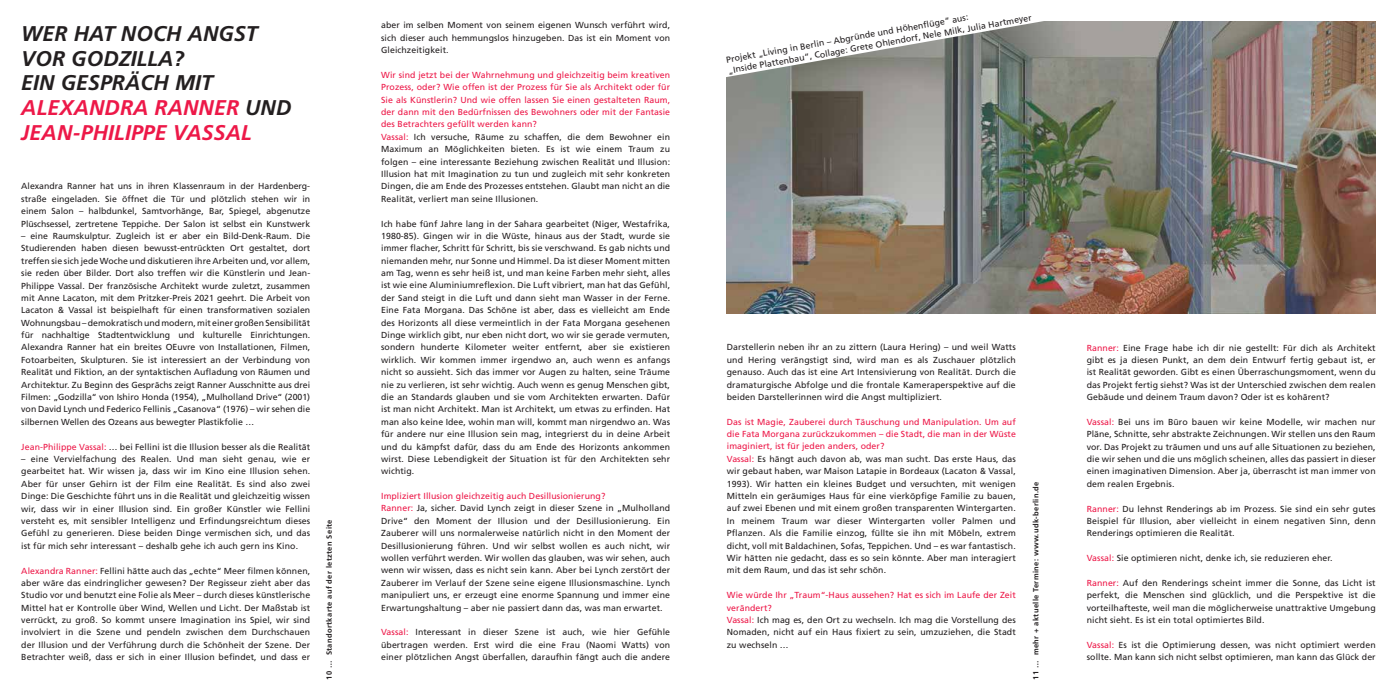
<style>
.page{position:relative;width:1397px;height:699px;background:#fff}
.page>*{position:absolute;margin:0;border:0;box-sizing:border-box;transform-origin:0 0}
.t1{font:italic 700 21.25px/24.8px "Frutiger";letter-spacing:.005em;color:#231f20}
.t2{font:8.75px/12.4px "Frutiger";letter-spacing:.01em;color:#231f20;text-align:justify}
.t3{font:700 7.5px "Frutiger";letter-spacing:.05em;color:#231f20}
.s1{color:#ed1848}
</style>
<div class="page">
<img style="left:726px;top:21px;width:649px;height:292px">
<svg style="left:726px;top:21px;width:348px;height:56px"></svg>
<h1 class="t1" style="left:21px;top:21px;width:271px">WER HAT NOCH ANGST<br>VOR GODZILLA?<br>EIN GESPRÄCH MIT<br><span class="s1">ALEXANDRA RANNER</span> UND<br><span class="s1">JEAN-PHILIPPE VASSAL</span></h1>
<p class="t2" style="left:21px;top:180px;width:290px">Alexandra Ranner hat uns in ihren Klassenraum in der Hardenberg&shy;straße eingeladen. Sie öffnet die Tür und plötzlich stehen wir in einem Salon – halbdunkel, Samtvorhänge, Bar, Spiegel, abgenutze Plüschsessel, zertretene Teppiche. Der Salon ist selbst ein Kunstwerk</p>
<p class="t2" style="left:21px;top:229px;width:290px">– eine Raumskulptur. Zugleich ist er aber ein Bild-Denk-Raum. Die Studierenden haben diesen bewusst-entrückten Ort gestaltet, dort treffen sie sich jede Woche und diskutieren ihre Arbeiten und, vor allem, sie reden über Bilder. Dort also treffen wir die Künstlerin und Jean-Philippe Vassal. Der französische Architekt wurde zuletzt, zusammen mit Anne Lacaton, mit dem Pritzker-Preis 2021 geehrt. Die Arbeit von Lacaton &amp; Vassal ist beispielhaft für einen transformativen sozialen Wohnungsbau – demokratisch und modern, mit einer großen Sensibilität für nachhaltige Stadtentwicklung und kulturelle Einrichtungen.<br>Alexandra Ranner hat ein breites OEuvre von Installationen, Filmen, Fotoarbeiten, Skulpturen. Sie ist interessiert an der Verbindung von Realität und Fiktion, an der syntaktischen Aufladung von Räumen und Architektur. Zu Beginn des Gesprächs zeigt Ranner Ausschnitte aus drei Filmen: „Godzilla“ von Ishiro Honda (1954), „Mulholland Drive“ (2001) von David Lynch und Federico Fellinis „Casanova“ (1976) – wir sehen die silbernen Wellen des Ozeans aus bewegter Plastikfolie …</p>
<p class="t2" style="left:21px;top:440px;width:290px"><span class="s1">Jean-Philippe Vassal:</span> … bei Fellini ist die Illusion besser als die Realität</p>
<p class="t2" style="left:21px;top:452px;width:290px">– eine Vervielfachung des Realen. Und man sieht genau, wie er gearbeitet hat. Wir wissen ja, dass wir im Kino eine Illusion sehen.<br>Aber für unser Gehirn ist der Film eine Realität. Es sind also zwei Dinge: Die Geschichte führt uns in die Realität und gleichzeitig wissen wir, dass wir in einer Illusion sind. Ein großer Künstler wie Fellini versteht es, mit sensibler Intelligenz und Erfindungsreichtum dieses Gefühl zu generieren. Diese beiden Dinge vermischen sich, und das ist für mich sehr interessant – deshalb gehe ich auch gern ins Kino.</p>
<p class="t2" style="left:21px;top:564px;width:290px"><span class="s1">Alexandra Ranner:</span> Fellini hätte auch das „echte“ Meer filmen können, aber wäre das eindringlicher gewesen? Der Regisseur zieht aber das Studio vor und benutzt eine Folie als Meer – durch dieses künstlerische Mittel hat er Kontrolle über Wind, Wellen und Licht. Der Maßstab ist verrückt, zu groß. So kommt unsere Imagination ins Spiel, wir sind involviert in die Szene und pendeln zwischen dem Durchschauen der Illusion und der Verführung durch die Schönheit der Szene. Der Betrachter weiß, dass er sich in einer Illusion befindet, und dass er</p>
<p class="t3" style="left:325px;top:679px;width:162px;rotate:-90deg">10 … Standortkarte auf der letzten Seite</p>
<p class="t2" style="left:381px;top:19px;width:290px">aber im selben Moment von seinem eigenen Wunsch verführt wird, sich dieser auch hemmungslos hinzugeben. Das ist ein Moment von Gleichzeitigkeit.</p>
<p class="t2" style="left:381px;top:69px;width:290px;text-align:left"><span class="s1">Wir sind jetzt bei der Wahrnehmung und gleichzeitig beim kreativen Prozess, oder? Wie offen ist der Prozess für Sie als Architekt oder für Sie als Künstlerin? Und wie offen lassen Sie einen gestalteten Raum, der dann mit den Bedürfnissen des Bewohners oder mit der Fantasie des Betrachters gefüllt werden kann?<br>Vassal:</span> Ich versuche, Räume zu schaffen, die dem Bewohner ein Maximum an Möglichkeiten bieten. Es ist wie einem Traum zu folgen – eine interessante Beziehung zwischen Realität und Illusion:<br>Illusion hat mit Imagination zu tun und zugleich mit sehr konkreten Dingen, die am Ende des Prozesses entstehen. Glaubt man nicht an die Realität, verliert man seine Illusionen.</p>
<p class="t2" style="left:381px;top:217px;width:290px">Ich habe fünf Jahre lang in der Sahara gearbeitet (Niger, Westafrika, 1980-85). Gingen wir in die Wüste, hinaus aus der Stadt, wurde sie immer flacher, Schritt für Schritt, bis sie verschwand. Es gab nichts und niemanden mehr, nur Sonne und Himmel. Da ist dieser Moment mitten am Tag, wenn es sehr heiß ist, und man keine Farben mehr sieht, alles ist wie eine Aluminiumreflexion. Die Luft vibriert, man hat das Gefühl, der Sand steigt in die Luft und dann sieht man Wasser in der Ferne.<br>Eine Fata Morgana. Das Schöne ist aber, dass es vielleicht am Ende des Horizonts all diese vermeintlich in der Fata Morgana gesehenen Dinge wirklich gibt, nur eben nicht dort, wo wir sie gerade vermuten, sondern hunderte Kilometer weiter entfernt, aber sie existieren wirklich. Wir kommen immer irgendwo an, auch wenn es anfangs nicht so aussieht. Sich das immer vor Augen zu halten, seine Träume nie zu verlieren, ist sehr wichtig. Auch wenn es genug Menschen gibt, die an Standards glauben und sie vom Architekten erwarten. Dafür ist man nicht Architekt. Man ist Architekt, um etwas zu erfinden. Hat man also keine Idee, wohin man will, kommt man nirgendwo an. Was für andere nur eine Illusion sein mag, integrierst du in deine Arbeit und du kämpfst dafür, dass du am Ende des Horizonts ankommen wirst. Diese Lebendigkeit der Situation ist für den Architekten sehr wichtig.</p>
<p class="t2" style="left:381px;top:489px;width:290px;text-align:left"><span class="s1">Impliziert Illusion gleichzeitig auch Desillusionierung?<br>Ranner:</span> Ja, sicher. David Lynch zeigt in dieser Szene in „Mulholland Drive“ den Moment der Illusion und der Desillusionierung. Ein Zauberer will uns normalerweise natürlich nicht in den Moment der Desillusionierung führen. Und wir selbst wollen es auch nicht, wir wollen verführt werden. Wir wollen das glauben, was wir sehen, auch wenn wir wissen, dass es nicht sein kann. Aber bei Lynch zerstört der Zauberer im Verlauf der Szene seine eigene Illusionsmaschine. Lynch manipuliert uns, er erzeugt eine enorme Spannung und immer eine Erwartungshaltung – aber nie passiert dann das, was man erwartet.</p>
<p class="t2" style="left:381px;top:625px;width:290px"><span class="s1">Vassal:</span> Interessant in dieser Szene ist auch, wie hier Gefühle übertragen werden. Erst wird die eine Frau (Naomi Watts) von einer plötzlichen Angst überfallen, daraufhin fängt auch die andere</p>
<p class="t2" style="left:725px;top:54px;width:309px;line-height:11.2px;rotate:-10deg">Projekt „Living in Berlin – Abgründe und Höhenfl üge“ aus:<br>„Inside Plattenbau“, Collage: Grete Ohlendorf, Nele Milk, Julia Hartmeyer</p>
<p class="t2" style="left:726px;top:341px;width:290px">Darstellerin neben ihr an zu zittern (Laura Hering) – und weil Watts und Hering verängstigt sind, wird man es als Zuschauer plötzlich genauso. Auch das ist eine Art Intensivierung von Realität. Durch die dramaturgische Abfolge und die frontale Kameraperspektive auf die beiden Darstellerinnen wird die Angst multipliziert.</p>
<p class="t2" style="left:726px;top:415px;width:290px;text-align:left"><span class="s1">Das ist Magie, Zauberei durch Täuschung und Manipulation. Um auf die Fata Morgana zurückzukommen – die Stadt, die man in der Wüste imaginiert, ist für jeden anders, oder?<br>Vassal:</span> Es hängt auch davon ab, was man sucht. Das erste Haus, das wir gebaut haben, war Maison Latapie in Bordeaux (Lacaton &amp; Vassal, 1993). Wir hatten ein kleines Budget und versuchten, mit wenigen Mitteln ein geräumiges Haus für eine vierköpfige Familie zu bauen, auf zwei Ebenen und mit einem großen transparenten Wintergarten.<br>In meinem Traum war dieser Wintergarten voller Palmen und Pflanzen. Als die Familie einzog, füllte sie ihn mit Möbeln, extrem dicht, voll mit Baldachinen, Sofas, Teppichen. Und – es war fantastisch.<br>Wir hätten nie gedacht, dass es so sein könnte. Aber man interagiert mit dem Raum, und das ist sehr schön.</p>
<p class="t2" style="left:726px;top:588px;width:290px;text-align:left"><span class="s1">Wie würde Ihr „Traum“-Haus aussehen? Hat es sich im Laufe der Zeit verändert?<br>Vassal:</span> Ich mag es, den Ort zu wechseln. Ich mag die Vorstellung des Nomaden, nicht auf ein Haus fixiert zu sein, umzuziehen, die Stadt zu wechseln …</p>
<p class="t3" style="left:1031px;top:679px;width:200px;rotate:-90deg">11 … mehr + aktuelle Termine: www.udk-berlin.de</p>
<p class="t2" style="left:1086px;top:341px;width:290px"><span class="s1">Ranner:</span> Eine Frage habe ich dir nie gestellt: Für dich als Architekt gibt es ja diesen Punkt, an dem dein Entwurf fertig gebaut ist, er ist Realität geworden. Gibt es einen Überraschungsmoment, wenn du das Projekt fertig siehst? Was ist der Unterschied zwischen dem realen Gebäude und deinem Traum davon? Oder ist es kohärent?</p>
<p class="t2" style="left:1086px;top:415px;width:290px"><span class="s1">Vassal:</span> Bei uns im Büro bauen wir keine Modelle, wir machen nur Pläne, Schnitte, sehr abstrakte Zeichnungen. Wir stellen uns den Raum vor. Das Projekt zu träumen und uns auf alle Situationen zu beziehen, die wir sehen und die uns möglich scheinen, alles das passiert in dieser einen imaginativen Dimension. Aber ja, überrascht ist man immer von dem realen Ergebnis.</p>
<p class="t2" style="left:1086px;top:502px;width:290px"><span class="s1">Ranner:</span> Du lehnst Renderings ab im Prozess. Sie sind ein sehr gutes Beispiel für Illusion, aber vielleicht in einem negativen Sinn, denn Renderings optimieren die Realität.</p>
<p class="t2" style="left:1086px;top:551px;width:247px"><span class="s1">Vassal:</span> Sie optimieren nicht, denke ich, sie reduzieren eher.</p>
<p class="t2" style="left:1086px;top:576px;width:290px"><span class="s1">Ranner:</span> Auf den Renderings scheint immer die Sonne, das Licht ist perfekt, die Menschen sind glücklich, und die Perspektive ist die vorteilhafteste, weil man die möglicherweise unattraktive Umgebung nicht sieht. Es ist ein total optimiertes Bild.</p>
<p class="t2" style="left:1086px;top:638px;width:290px"><span class="s1">Vassal:</span> Es ist die Optimierung dessen, was nicht optimiert werden sollte. Man kann sich nicht selbst optimieren, man kann das Glück der</p>
</div>
